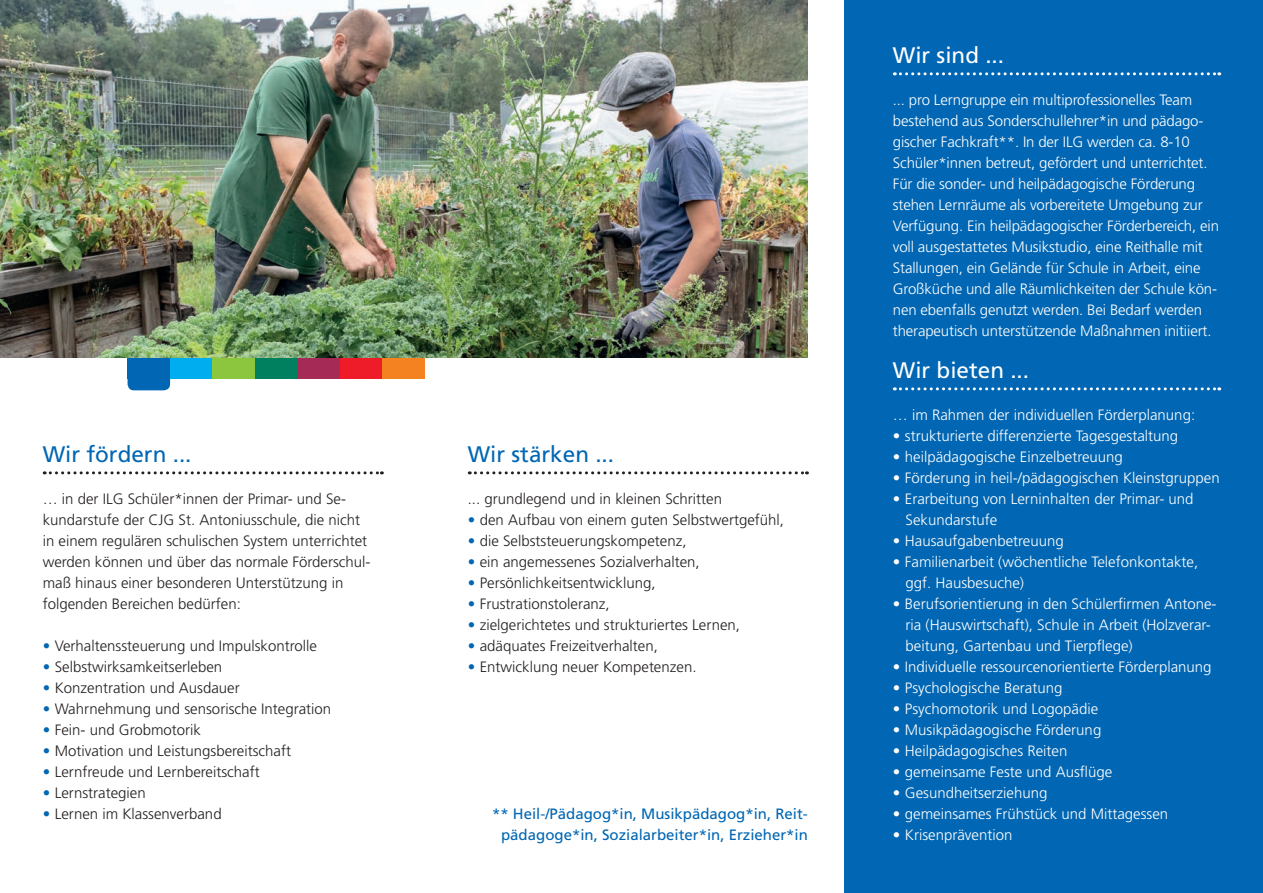
<style>
.page{position:relative;width:1263px;height:893px;background:#fff}
.page>*{position:absolute;margin:0;border:0;box-sizing:border-box;transform-origin:0 0}
.t1{font:22.5px "Frutiger LT Pro";color:#0166b3}
.t2{font:22.5px "Frutiger LT Pro";color:#fff}
.t3{font:300 15px/21px "Frutiger LT Pro";color:#fff}
.t4{font:300 15px/21px "Frutiger LT Pro";color:#231f20}
.t5{font:15px/21px "Frutiger LT Pro";color:#0166b3;text-align:right}
.s1{color:#0166b3}
</style>
<div class="page">
<div style="left:128px;top:358px;width:42px;height:32px;background:#0166b3;border-radius:6px"></div>
<div style="left:128px;top:358px;width:42px;height:21px;background:#0166b3"></div>
<div style="left:170px;top:358px;width:43px;height:21px;background:#00aeef"></div>
<div style="left:213px;top:358px;width:42px;height:21px;background:#8bc63e"></div>
<div style="left:255px;top:358px;width:43px;height:21px;background:#00805f"></div>
<div style="left:340px;top:358px;width:43px;height:21px;background:#ee1c28"></div>
<div style="left:383px;top:358px;width:42px;height:21px;background:#f58220"></div>
<div style="left:298px;top:358px;width:42px;height:21px;background:#a52a56"></div>
<svg style="left:44px;top:471px;width:338px;height:3px"></svg>
<img style="left:0;top:0;width:808px;height:358px">
<svg style="left:469px;top:471px;width:338px;height:3px"></svg>
<div style="left:844px;top:0;width:419px;height:893px;background:#0166b3"></div>
<svg style="left:894px;top:387px;width:326px;height:3px"></svg>
<svg style="left:894px;top:72px;width:326px;height:3px"></svg>
<h1 class="t1" style="left:43px;top:441px;width:150px">Wir fördern ...</h1>
<p class="t4" style="left:43px;top:488px;width:329px">… in der ILG Schüler*innen der Primar- und Se&shy;kundarstufe der CJG St. Antoniusschule, die nicht in einem regulären schulischen System unterrichtet werden können und über das normale Förderschul&shy;maß hinaus einer besonderen Unterstützung in folgenden Bereichen bedürfen:</p>
<p class="t4" style="left:43px;top:635px;width:276px"><span class="s1">•</span> Verhaltenssteuerung und Impulskontrolle</p>
<p class="t4" style="left:43px;top:656px;width:181px"><span class="s1">•</span> Selbstwirksamkeitserleben</p>
<p class="t4" style="left:43px;top:677px;width:199px"><span class="s1">•</span> Konzentration und Ausdauer</p>
<p class="t4" style="left:43px;top:698px;width:290px"><span class="s1">•</span> Wahrnehmung und sensorische Integration</p>
<p class="t4" style="left:43px;top:719px;width:160px"><span class="s1">•</span> Fein- und Grobmotorik</p>
<p class="t4" style="left:43px;top:740px;width:250px"><span class="s1">•</span> Motivation und Leistungsbereitschaft</p>
<p class="t4" style="left:43px;top:761px;width:219px"><span class="s1">•</span> Lernfreude und Lernbereitschaft</p>
<p class="t4" style="left:43px;top:782px;width:105px"><span class="s1">•</span> Lernstrategien</p>
<p class="t4" style="left:43px;top:803px;width:180px"><span class="s1">•</span> Lernen im Klassenverband</p>
<h1 class="t1" style="left:468px;top:441px;width:148px">Wir stärken ...</h1>
<p class="t4" style="left:468px;top:488px;width:256px">... grundlegend und in kleinen Schritten</p>
<p class="t4" style="left:468px;top:509px;width:318px"><span class="s1">•</span> den Aufbau von einem guten Selbstwertgefühl,</p>
<p class="t4" style="left:468px;top:530px;width:220px"><span class="s1">•</span> die Selbststeuerungskompetenz,</p>
<p class="t4" style="left:468px;top:551px;width:234px"><span class="s1">•</span> ein angemessenes Sozialverhalten,</p>
<p class="t4" style="left:468px;top:572px;width:189px"><span class="s1">•</span> Persönlichkeitsentwicklung,</p>
<p class="t4" style="left:468px;top:593px;width:143px"><span class="s1">•</span> Frustrationstoleranz,</p>
<p class="t4" style="left:468px;top:614px;width:274px"><span class="s1">•</span> zielgerichtetes und strukturiertes Lernen,</p>
<p class="t4" style="left:468px;top:635px;width:192px"><span class="s1">•</span> adäquates Freizeitverhalten,</p>
<p class="t4" style="left:468px;top:656px;width:230px"><span class="s1">•</span> Entwicklung neuer Kompetenzen.</p>
<p class="t5" style="left:492px;top:803px;width:317px">** Heil-/Pädagog*in, Musikpädagog*in, Reit&shy;pädagoge*in, Sozialarbeiter*in, Erzieher*in</p>
<h1 class="t2" style="left:893px;top:42px;width:113px">Wir sind ...</h1>
<p class="t3" style="left:893px;top:89px;width:328px">... pro Lerngruppe ein multiprofessionelles Team bestehend aus Sonderschullehrer*in und pädago&shy;gischer Fachkraft**. In der ILG werden ca. 8-10<br>Schüler*innen betreut, gefördert und unterrichtet.<br>Für die sonder- und heilpädagogische Förderung stehen Lernräume als vorbereitete Umgebung zur Verfügung. Ein heilpädagogischer Förderbereich, ein voll ausgestattetes Musikstudio, eine Reithalle mit Stallungen, ein Gelände für Schule in Arbeit, eine Großküche und alle Räumlichkeiten der Schule kön&shy;nen ebenfalls genutzt werden. Bei Bedarf werden therapeutisch unterstützende Maßnahmen initiiert.</p>
<h1 class="t2" style="left:893px;top:357px;width:138px">Wir bieten ...</h1>
<p class="t3" style="left:893px;top:404px;width:304px">… im Rahmen der individuellen Förderplanung:</p>
<p class="t3" style="left:893px;top:425px;width:287px">• strukturierte differenzierte Tagesgestaltung</p>
<p class="t3" style="left:893px;top:446px;width:232px">• heilpädagogische Einzelbetreuung</p>
<p class="t3" style="left:893px;top:467px;width:328px">• Förderung in heil-/pädagogischen Kleinstgruppen</p>
<p class="t3" style="left:906px;top:488px;width:289px;text-indent:-13px">• Erarbeitung von Lerninhalten der Primar- und<br>Sekundarstufe</p>
<p class="t3" style="left:893px;top:530px;width:172px">• Hausaufgabenbetreuung</p>
<p class="t3" style="left:906px;top:551px;width:294px;text-indent:-13px">• Familienarbeit (wöchentliche Telefonkontakte, ggf. Hausbesuche)</p>
<p class="t3" style="left:906px;top:593px;width:312px;text-indent:-13px">• Berufsorientierung in den Schülerfirmen Antone&shy;ria (Hauswirtschaft), Schule in Arbeit (Holzverar&shy;beitung, Gartenbau und Tierpflege)</p>
<p class="t3" style="left:893px;top:656px;width:320px">• Individuelle ressourcenorientierte Förderplanung</p>
<p class="t3" style="left:893px;top:677px;width:171px">• Psychologische Beratung</p>
<p class="t3" style="left:893px;top:698px;width:207px">• Psychomotorik und Logopädie</p>
<p class="t3" style="left:893px;top:719px;width:210px">• Musikpädagogische Förderung</p>
<p class="t3" style="left:893px;top:740px;width:176px">• Heilpädagogisches Reiten</p>
<p class="t3" style="left:893px;top:761px;width:221px">• gemeinsame Feste und Ausflüge</p>
<p class="t3" style="left:893px;top:782px;width:156px">• Gesundheitserziehung</p>
<p class="t3" style="left:893px;top:803px;width:277px">• gemeinsames Frühstück und Mittagessen</p>
<p class="t3" style="left:893px;top:824px;width:121px">• Krisenprävention</p>
</div>
